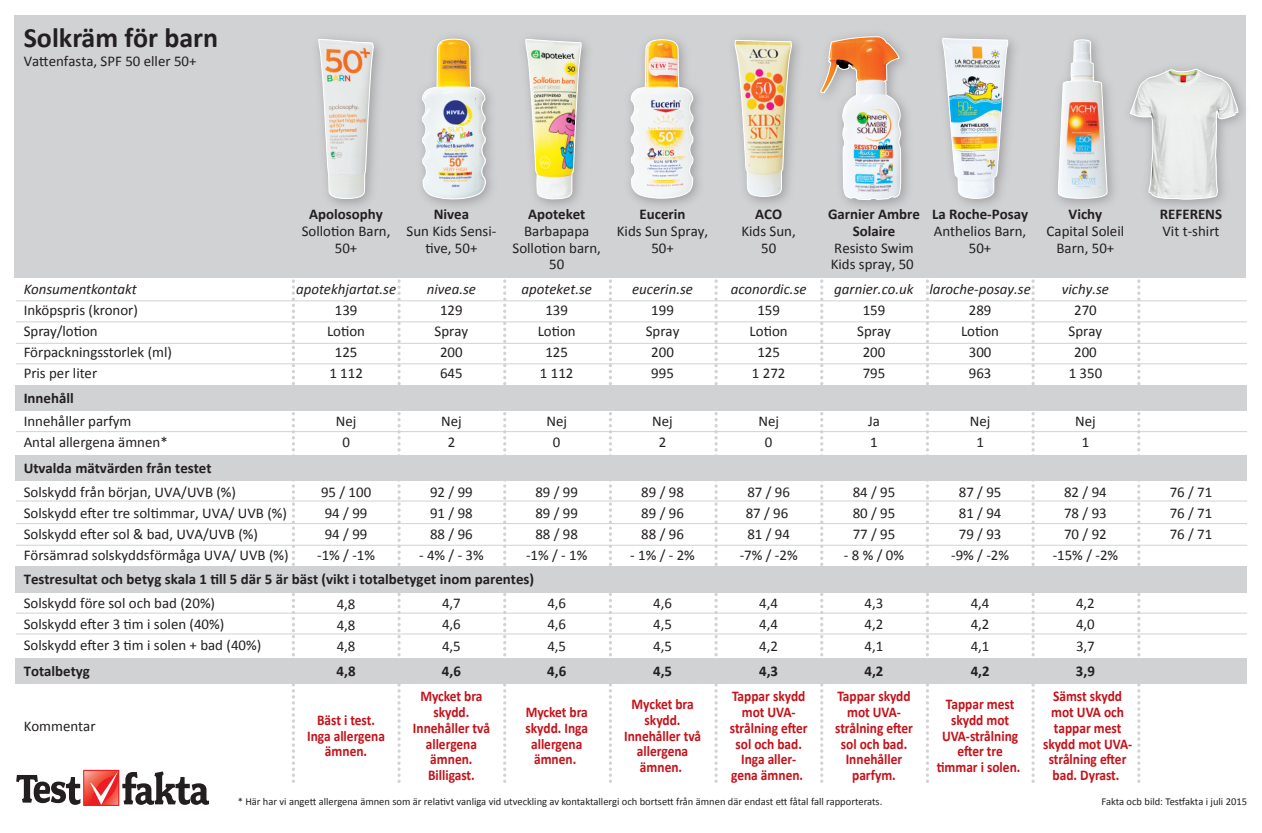
<style>
.page{position:relative;width:1262px;height:833px;background:#fff}
.page>*{position:absolute;margin:0;border:0;box-sizing:border-box;transform-origin:0 0}
.t1{font:700 28px "Calibri";color:#231f20}
.t2{font:14.88px/21px "Calibri";color:#231f20;text-align:center}
.t3{font:700 14.88px/15.8px "Calibri";color:#c4121a;text-align:center;scale:.9 1}
.t4{font:700 14.88px/16.6px "Calibri";color:#231f20;text-align:center}
.t5{font:italic 14.88px "Calibri";color:#231f20}
.t6{font:10.5px "Calibri";color:#231f20}
</style>
<div class="page">
<div style="left:16px;top:455px;width:1230px;height:25px;background:#d1d2d4"></div>
<div style="left:16px;top:385px;width:1230px;height:26px;background:#d1d2d4"></div>
<div style="left:16px;top:566px;width:1230px;height:26px;background:#d1d2d4"></div>
<div style="left:16px;top:658px;width:1230px;height:25px;background:#d1d2d4"></div>
<div style="left:15px;top:15px;width:1230px;height:262px;background:#d1d2d4"></div>
<img style="left:846px;top:34px;width:62px;height:173px">
<img style="left:1056px;top:38px;width:58px;height:164px">
<hr style="left:16px;top:343px;width:1230px;height:1px;background:#d1d2d4">
<hr style="left:16px;top:363px;width:1230px;height:1px;background:#d1d2d4">
<hr style="left:16px;top:321px;width:1230px;height:1px;background:#d1d2d4">
<hr style="left:16px;top:300px;width:1230px;height:1px;background:#d1d2d4">
<hr style="left:16px;top:633px;width:1230px;height:1px;background:#d1d2d4">
<hr style="left:16px;top:500px;width:1230px;height:1px;background:#d1d2d4">
<hr style="left:16px;top:523px;width:1230px;height:1px;background:#d1d2d4">
<hr style="left:16px;top:545px;width:1230px;height:1px;background:#d1d2d4">
<hr style="left:16px;top:612px;width:1230px;height:1px;background:#d1d2d4">
<hr style="left:16px;top:431px;width:1230px;height:1px;background:#d1d2d4">
<svg style="left:292px;top:277px;width:3px;height:504px"></svg>
<svg style="left:397px;top:277px;width:3px;height:504px"></svg>
<svg style="left:503px;top:277px;width:3px;height:504px"></svg>
<svg style="left:608px;top:277px;width:4px;height:504px"></svg>
<svg style="left:714px;top:277px;width:3px;height:504px"></svg>
<svg style="left:819px;top:277px;width:4px;height:504px"></svg>
<svg style="left:925px;top:277px;width:3px;height:504px"></svg>
<svg style="left:1136px;top:277px;width:4px;height:504px"></svg>
<svg style="left:1031px;top:277px;width:3px;height:504px"></svg>
<svg style="left:16px;top:769px;width:193px;height:37px"></svg>
<svg style="left:318px;top:38px;width:56px;height:161px"></svg>
<img style="left:421px;top:38px;width:65px;height:163px">
<img style="left:525px;top:38px;width:57px;height:162px">
<svg style="left:630px;top:39px;width:64px;height:160px"></svg>
<svg style="left:733px;top:35px;width:59px;height:172px"></svg>
<svg style="left:820px;top:36px;width:81px;height:164px"></svg>
<img style="left:941px;top:34px;width:67px;height:174px">
<svg style="left:1057px;top:39px;width:50px;height:167px"></svg>
<svg style="left:1129px;top:68px;width:109px;height:132px"></svg>
<h1 class="t1" style="left:24px;top:20px;width:196px">Solkräm för barn</h1>
<p class="t2" style="left:24px;top:51px;width:174px">Vattenfasta, SPF 50 eller 50+</p>
<p class="t4" style="left:309px;top:206px;width:75px">Apolosophy</p>
<p class="t2" style="left:302px;top:223px;width:90px;line-height:16.6px">Sollotion Barn,<br>50+</p>
<p class="t4" style="left:433px;top:206px;width:37px">Nivea</p>
<p class="t2" style="left:406px;top:223px;width:91px;line-height:16.6px">Sun Kids Sensi&shy;tive, 50+</p>
<p class="t5" style="left:24px;top:279px;width:114px">Konsumentkontakt</p>
<p class="t2" style="left:24px;top:300px;width:150px;text-align:left">Inköpspris (kronor)<br>Spray/lotion<br>Förpackningsstorlek (ml)<br>Pris per liter</p>
<p class="t2" style="left:24px;top:410px;width:145px;text-align:left">Innehåller parfym<br>Antal allergena ämnen*</p>
<p class="t4" style="left:24px;top:390px;width:52px">Innehåll</p>
<p class="t4" style="left:24px;top:459px;width:189px">Utvalda mätvärden från testet</p>
<p class="t5" style="left:296px;top:279px;width:101px">apotekhjartat.se</p>
<p class="t2" style="left:327px;top:300px;width:40px">139<br>Lotion<br>125<br>1 112</p>
<p class="t2" style="left:336px;top:410px;width:22px">Nej<br>0</p>
<p class="t2" style="left:24px;top:482px;width:266px;text-align:left">Solskydd från början, UVA/UVB (%)<br>Solskydd efter tre soltimmar, UVA/ UVB (%)<br>Solskydd efter sol &amp; bad, UVA/UVB (%)<br>Försämrad solskyddsförmåga UVA/ UVB (%)</p>
<p class="t2" style="left:317px;top:482px;width:59px">95 / 100<br>94 / 99<br>94 / 99 -1% / -1%</p>
<p class="t5" style="left:427px;top:279px;width:51px">nivea.se</p>
<p class="t2" style="left:434px;top:300px;width:35px">129<br>Spray<br>200<br>645</p>
<p class="t2" style="left:441px;top:410px;width:22px">Nej<br>2</p>
<p class="t2" style="left:430px;top:482px;width:44px;text-align:justify">92 / 99<br>91 / 98<br>88 / 96</p>
<p class="t2" style="left:419px;top:545px;width:66px">- 4% / - 3%</p>
<p class="t4" style="left:528px;top:206px;width:59px">Apoteket</p>
<p class="t2" style="left:512px;top:223px;width:90px;line-height:16.6px">Barbapapa<br>Sollotion barn,<br>50</p>
<p class="t5" style="left:521px;top:279px;width:72px">apoteket.se</p>
<p class="t2" style="left:537px;top:300px;width:40px">139<br>Lotion<br>125<br>1 112</p>
<p class="t2" style="left:546px;top:410px;width:22px">Nej<br>0</p>
<p class="t2" style="left:526px;top:482px;width:63px">89 / 99<br>89 / 99<br>88 / 98 -1% / - 1%</p>
<p class="t4" style="left:24px;top:571px;width:512px">Testresultat och betyg skala 1 till 5 där 5 är bäst (vikt i totalbetyget inom parentes)</p>
<p class="t2" style="left:24px;top:593px;width:239px;text-align:left">Solskydd före sol och bad (20%)<br>Solskydd efter 3 tim i solen (40%)<br>Solskydd efter 3 tim i solen + bad (40%)</p>
<p class="t4" style="left:24px;top:662px;width:68px">Totalbetyg</p>
<p class="t2" style="left:24px;top:715px;width:73px">Kommentar</p>
<p class="t2" style="left:336px;top:593px;width:20px;text-align:justify">4,8<br>4,8<br>4,8</p>
<p class="t4" style="left:336px;top:662px;width:20px">4,8</p>
<p class="t3" style="left:307px;top:712px;width:88px">Bäst i test.<br>Inga allergena ämnen.</p>
<p class="t2" style="left:442px;top:593px;width:20px;text-align:justify">4,7<br>4,6<br>4,5</p>
<p class="t4" style="left:442px;top:662px;width:20px">4,6</p>
<p class="t3" style="left:413px;top:688px;width:87px">Mycket bra skydd.<br>Innehåller två allergena ämnen.<br>Billigast.</p>
<p class="t2" style="left:547px;top:593px;width:20px;text-align:justify">4,6<br>4,6<br>4,5</p>
<p class="t4" style="left:547px;top:662px;width:20px">4,6</p>
<p class="t3" style="left:525px;top:704px;width:71px">Mycket bra skydd. Inga allergena ämnen.</p>
<p class="t4" style="left:639px;top:206px;width:47px">Eucerin</p>
<p class="t2" style="left:616px;top:223px;width:93px;line-height:16.6px">Kids Sun Spray,<br>50+</p>
<p class="t5" style="left:632px;top:279px;width:62px">eucerin.se</p>
<p class="t2" style="left:645px;top:300px;width:35px">199<br>Spray<br>200<br>995</p>
<p class="t2" style="left:652px;top:410px;width:22px">Nej<br>2</p>
<p class="t2" style="left:641px;top:482px;width:44px;text-align:justify">89 / 98<br>89 / 96<br>88 / 96</p>
<p class="t2" style="left:630px;top:545px;width:66px">- 1% / - 2%</p>
<p class="t2" style="left:653px;top:593px;width:20px;text-align:justify">4,6<br>4,5<br>4,5</p>
<p class="t4" style="left:653px;top:662px;width:20px">4,5</p>
<p class="t3" style="left:624px;top:696px;width:87px">Mycket bra skydd.<br>Innehåller två allergena ämnen.</p>
<p class="t4" style="left:755px;top:206px;width:28px">ACO</p>
<p class="t2" style="left:741px;top:223px;width:56px;line-height:16.6px">Kids Sun,<br>50</p>
<p class="t5" style="left:730px;top:279px;width:77px">aconordic.se</p>
<p class="t2" style="left:749px;top:300px;width:40px">159<br>Lotion<br>125<br>1 272</p>
<p class="t2" style="left:758px;top:410px;width:22px">Nej<br>0</p>
<p class="t2" style="left:739px;top:482px;width:59px">87 / 96<br>87 / 96<br>81 / 94 -7% / -2%</p>
<p class="t2" style="left:759px;top:593px;width:20px;text-align:justify">4,4<br>4,4<br>4,2</p>
<p class="t4" style="left:759px;top:662px;width:20px">4,3</p>
<p class="t3" style="left:729px;top:688px;width:88px">Tappar skydd mot UVA&shy;strålning efter sol och bad.<br>Inga aller&shy;gena ämnen.</p>
<p class="t4" style="left:827px;top:206px;width:93px">Garnier Ambre<br>Solaire</p>
<p class="t2" style="left:830px;top:239px;width:84px;line-height:16.6px;text-align:left">Resisto Swim<br>Kids spray, 50</p>
<p class="t5" style="left:834px;top:279px;width:81px">garnier.co.uk</p>
<p class="t2" style="left:857px;top:300px;width:35px">159<br>Spray<br>200<br>795</p>
<p class="t2" style="left:867px;top:410px;width:13px;text-align:left">Ja<br>1</p>
<p class="t2" style="left:852px;top:482px;width:44px;text-align:justify">84 / 95<br>80 / 95<br>77 / 95</p>
<p class="t2" style="left:843px;top:545px;width:62px">- 8 % / 0%</p>
<p class="t2" style="left:864px;top:593px;width:20px;text-align:justify">4,3<br>4,2<br>4,1</p>
<p class="t4" style="left:864px;top:662px;width:20px">4,2</p>
<p class="t3" style="left:834px;top:688px;width:88px">Tappar skydd mot UVA&shy;strålning efter sol och bad.<br>Innehåller parfym.</p>
<p class="t6" style="left:238px;top:794px;width:646px">* Här har vi angett allergena ämnen som är relativt vanliga vid utveckling av kontaktallergi och bortsett från ämnen där endast ett fåtal fall rapporterats.</p>
<p class="t4" style="left:931px;top:206px;width:97px">La Roche-Posay</p>
<p class="t2" style="left:933px;top:223px;width:94px;line-height:16.6px">Anthelios Barn,<br>50+</p>
<p class="t5" style="left:929px;top:279px;width:103px">laroche-posay.se</p>
<p class="t2" style="left:960px;top:300px;width:40px">289<br>Lotion<br>300<br>963</p>
<p class="t2" style="left:969px;top:410px;width:22px">Nej<br>1</p>
<p class="t2" style="left:950px;top:482px;width:59px">87 / 95<br>81 / 94<br>79 / 93 -9% / -2%</p>
<p class="t2" style="left:970px;top:593px;width:20px;text-align:justify">4,4<br>4,2<br>4,1</p>
<p class="t4" style="left:970px;top:662px;width:20px">4,2</p>
<p class="t3" style="left:936px;top:696px;width:94px">Tappar mest skydd mot<br>UVA-strålning efter tre timmar i solen.</p>
<p class="t4" style="left:1068px;top:206px;width:35px">Vichy</p>
<p class="t2" style="left:1046px;top:223px;width:79px;line-height:16.6px">Capital Soleil<br>Barn, 50+</p>
<p class="t5" style="left:1061px;top:279px;width:49px">vichy.se</p>
<p class="t2" style="left:1068px;top:300px;width:35px">270<br>Spray<br>200<br>1 350</p>
<p class="t2" style="left:1074px;top:410px;width:22px">Nej<br>1</p>
<p class="t2" style="left:1052px;top:482px;width:67px">82 / 94<br>78 / 93<br>70 / 92 -15% / -2%</p>
<p class="t2" style="left:1075px;top:593px;width:20px;text-align:justify">4,2<br>4,0<br>3,7</p>
<p class="t4" style="left:1075px;top:662px;width:20px">3,9</p>
<p class="t3" style="left:1042px;top:688px;width:101px">Sämst skydd mot UVA och tappar mest skydd mot UVA&shy;strålning efter bad. Dyrast.</p>
<p class="t4" style="left:1159px;top:206px;width:64px">REFERENS</p>
<p class="t2" style="left:1162px;top:221px;width:58px">Vit t-shirt</p>
<p class="t2" style="left:1169px;top:482px;width:44px;text-align:justify">76 / 71<br>76 / 71<br>76 / 71</p>
<p class="t6" style="left:1101px;top:794px;width:147px">Fakta ocb bild: Testfakta i juli 2015</p>
</div>
